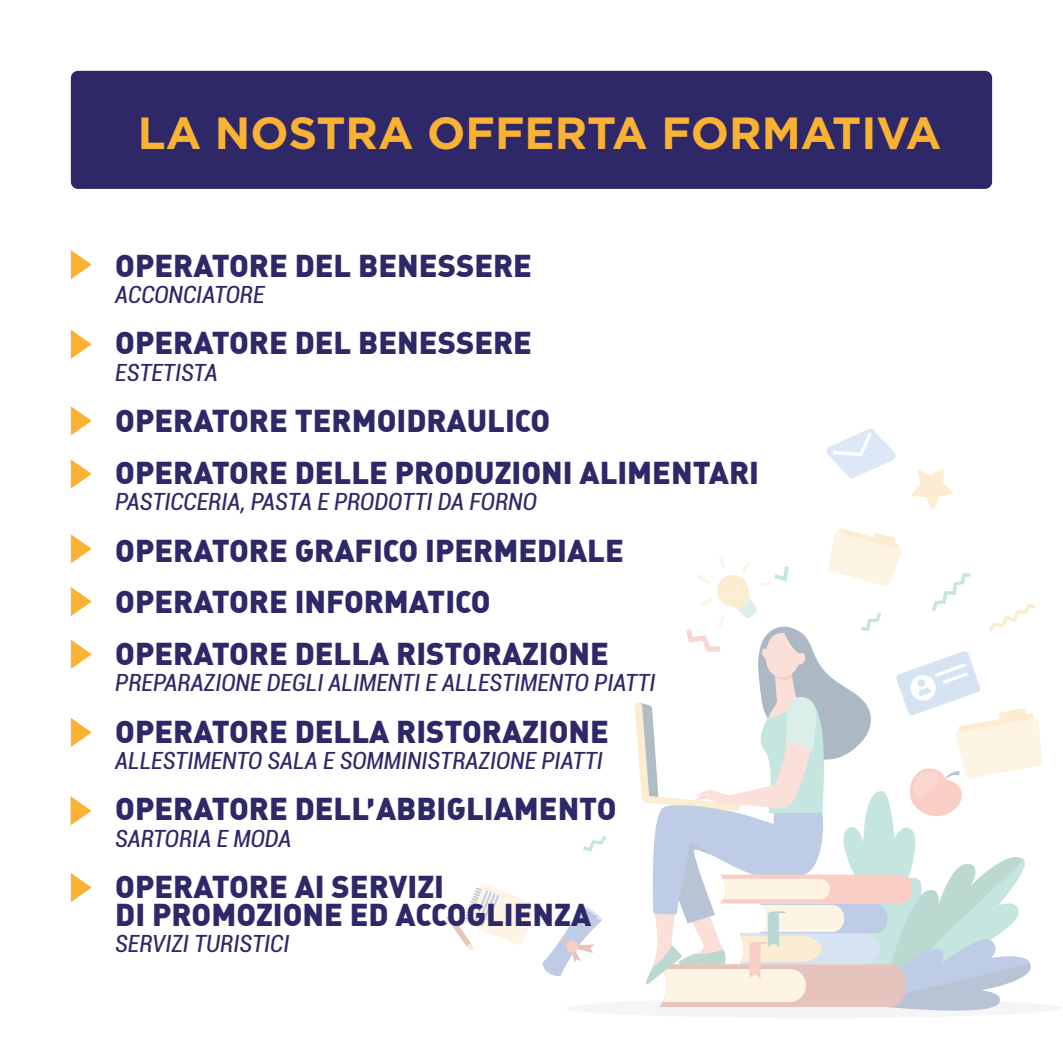
<style>
.page{position:relative;width:1063px;height:1063px;background:#fff}
.page>*{position:absolute;margin:0;border:0;box-sizing:border-box;transform-origin:0 0}
.t1{font:700 45px "Gotham";color:#f9b234}
.t2{font:31px/51.5px "DIN Black Alternate";color:#2e2868}
.t3{font:30px "DIN Black Alternate";color:#2e2868}
.t4{font:italic condensed 23.75px "Roboto";color:#2e2868}
</style>
<div class="page">
<div style="left:566px;top:998px;width:497px;height:20px;background:#f5f5f5;border-radius:50%"></div>
<svg style="left:583px;top:836px;width:24px;height:16px"></svg>
<svg style="left:912px;top:469px;width:41px;height:40px"></svg>
<svg style="left:447px;top:884px;width:155px;height:92px"></svg>
<svg style="left:566px;top:940px;width:13px;height:13px"></svg>
<svg style="left:826px;top:429px;width:70px;height:49px"></svg>
<svg style="left:634px;top:528px;width:408px;height:483px"></svg>
<div style="left:71px;top:71px;width:921px;height:118px;background:#2e2868;border-radius:7px"></div>
<svg style="left:71px;top:250px;width:21px;height:29px"></svg>
<svg style="left:71px;top:330px;width:21px;height:29px"></svg>
<svg style="left:71px;top:406px;width:21px;height:29px"></svg>
<svg style="left:71px;top:459px;width:21px;height:30px"></svg>
<svg style="left:71px;top:534px;width:21px;height:29px"></svg>
<svg style="left:71px;top:587px;width:21px;height:29px"></svg>
<svg style="left:71px;top:640px;width:21px;height:29px"></svg>
<svg style="left:71px;top:718px;width:21px;height:29px"></svg>
<svg style="left:71px;top:796px;width:20px;height:29px"></svg>
<svg style="left:71px;top:873px;width:21px;height:29px"></svg>
<h1 class="t1" style="left:138px;top:107px;width:805px">LA NOSTRA OFFERTA FORMATIVA</h1>
<p class="t2" style="left:115px;top:238px;width:418px">OPERATORE DEL BENESSERE</p>
<p class="t4" style="left:115px;top:278px;width:151px">ACCONCIATORE</p>
<p class="t2" style="left:115px;top:316px;width:418px">OPERATORE DEL BENESSERE</p>
<p class="t4" style="left:115px;top:356px;width:104px">ESTETISTA</p>
<p class="t2" style="left:115px;top:394px;width:645px">OPERATORE TERMOIDRAULICO<br>OPERATORE DELLE PRODUZIONI ALIMENTARI</p>
<p class="t4" style="left:115px;top:485px;width:423px">PASTICCERIA, PASTA E PRODOTTI DA FORNO</p>
<p class="t2" style="left:115px;top:523px;width:510px">OPERATORE GRAFICO IPERMEDIALE<br>OPERATORE INFORMATICO<br>OPERATORE DELLA RISTORAZIONE</p>
<p class="t4" style="left:115px;top:666px;width:542px">PREPARAZIONE DEGLI ALIMENTI E ALLESTIMENTO PIATTI</p>
<p class="t2" style="left:115px;top:704px;width:495px">OPERATORE DELLA RISTORAZIONE</p>
<p class="t4" style="left:115px;top:744px;width:489px">ALLESTIMENTO SALA E SOMMINISTRAZIONE PIATTI</p>
<p class="t2" style="left:115px;top:782px;width:503px">OPERATORE DELL ABBIGLIAMENTO</p>
<p class="t4" style="left:115px;top:822px;width:178px">SARTORIA E MODA</p>
<p class="t2" style="left:115px;top:872px;width:477px;line-height:27.5px">OPERATORE AI SERVIZI<br>DI PROMOZIONE ED ACCOGLIENZA</p>
<p class="t4" style="left:115px;top:927px;width:176px">SERVIZI TURISTICI</p>
<p class="t3" style="left:367px;top:773px;width:10px">,</p>
</div>
